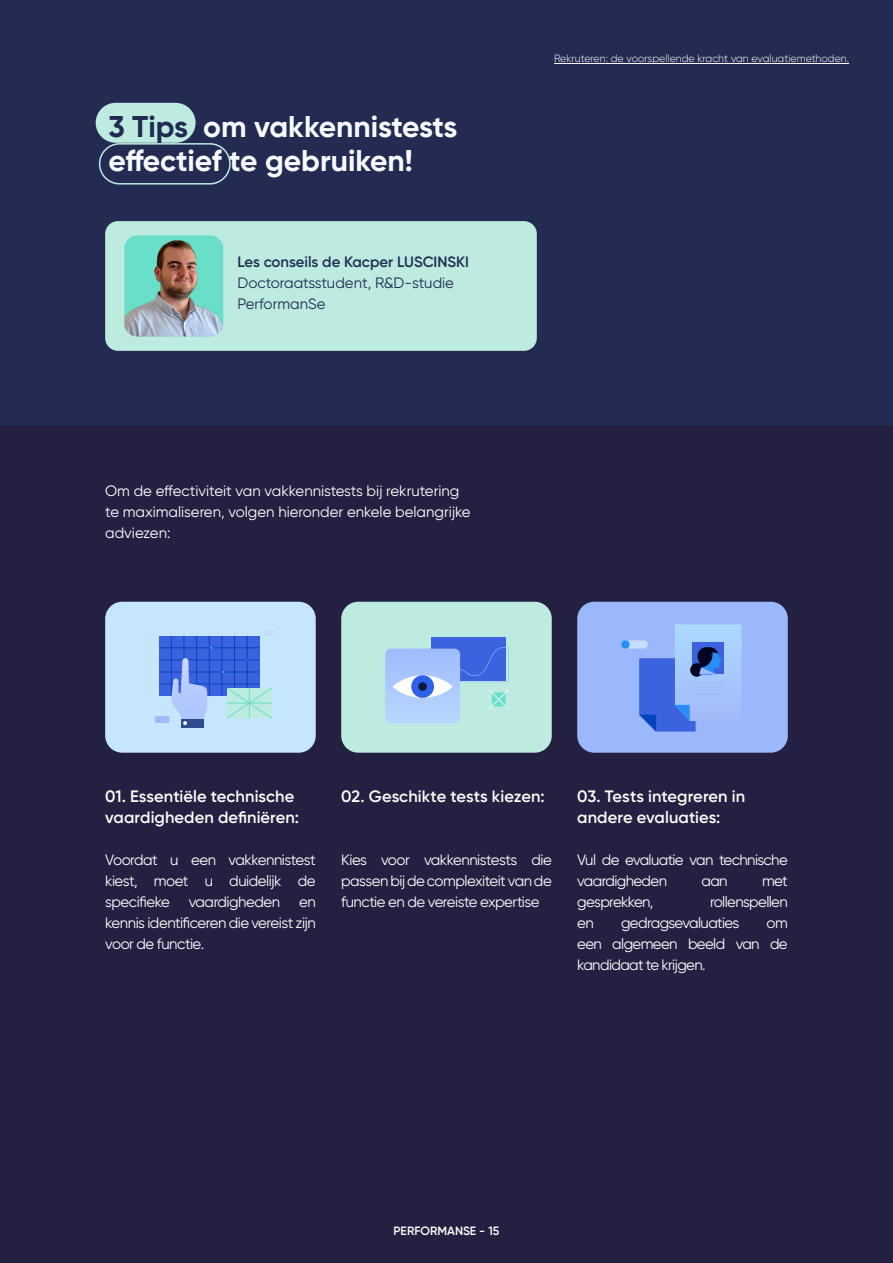
<style>
.page{position:relative;width:893px;height:1263px;background:#fff}
.page>*{position:absolute;margin:0;border:0;box-sizing:border-box;transform-origin:0 0}
.t1{font:700 30px/34.5px "Gilroy";color:#f6fbff}
.t2{font:600 16.5px/21px "Gilroy";letter-spacing:.005em;color:#fefefe}
.t3{font:15px/21px "Gilroy";letter-spacing:-.04em;color:#fefefe;text-align:justify}
.t4{font:15px/21px "Gilroy";color:#fff}
.t5{font:15px/21px "Gilroy";color:#1f2c52}
.t6{font:600 15px "Gilroy";color:#1f2c52}
.t7{font:600 12px "Gilroy";color:#fff}
.t8{font:300 10.5px "Gilroy";color:#fff}
.s1{color:#202a52}
</style>
<div class="page">
<div style="left:0;top:402px;width:893px;height:861px;background:#232041"></div>
<div style="left:0;top:0;width:893px;height:425px;background:#232b52"></div>
<div style="left:105px;top:221px;width:432px;height:130px;background:#bdebe0;border-radius:13px"></div>
<img style="left:124px;top:235px;width:99px;height:101px">
<div style="left:96px;top:103px;width:100px;height:40px;background:#bdebe0;border-radius:20px"></div>
<div style="left:99px;top:143px;width:132px;height:42px;border:2px solid #bdebe0;border-radius:20px"></div>
<div style="left:105px;top:602px;width:211px;height:151px;background:#c6e6fd;border-radius:17px"></div>
<div style="left:341px;top:602px;width:211px;height:151px;background:#bdebe0;border-radius:17px"></div>
<div style="left:577px;top:602px;width:211px;height:151px;background:#9bb8fc;border-radius:17px"></div>
<div style="left:159px;top:636px;width:100px;height:60px;background:#3b63e0"></div>
<hr style="left:159px;top:660px;width:100px;height:1px;background:#0644bb">
<hr style="left:159px;top:684px;width:100px;height:1px;background:#0644bb">
<hr style="left:159px;top:647px;width:100px;height:1px;background:#0644bb">
<hr style="left:234px;top:636px;width:1px;height:60px;background:#0644bb">
<hr style="left:209px;top:636px;width:1px;height:60px;background:#0644bb">
<hr style="left:184px;top:636px;width:1px;height:60px;background:#0644bb">
<hr style="left:171px;top:636px;width:1px;height:60px;background:#0644bb">
<hr style="left:247px;top:636px;width:1px;height:60px;background:#0644bb">
<hr style="left:222px;top:636px;width:1px;height:60px;background:#0644bb">
<hr style="left:196px;top:636px;width:1px;height:60px;background:#0644bb">
<hr style="left:159px;top:672px;width:100px;height:1px;background:#0644bb">
<svg style="left:227px;top:687px;width:45px;height:32px"></svg>
<hr style="left:227px;top:703px;width:44px;height:1px;background:#69dfca">
<div style="left:155px;top:716px;width:15px;height:7px;background:#a1b8f9;border-radius:2px"></div>
<div style="left:181px;top:719px;width:23px;height:8px;background:#2f4a8f"></div>
<svg style="left:171px;top:658px;width:41px;height:67px"></svg>
<div style="left:431px;top:637px;width:75px;height:44px;background:#3b63e0"></div>
<svg style="left:385px;top:647px;width:124px;height:76px"></svg>
<svg style="left:639px;top:624px;width:102px;height:107px"></svg>
<div style="left:623px;top:640px;width:25px;height:8px;background:#c3defc;border-radius:4px"></div>
<div style="left:621px;top:640px;width:9px;height:8px;background:#288ff8;border-radius:4px"></div>
<hr style="left:554px;top:63px;width:295px;height:1px;background:#fff">
<h1 class="t1" style="left:108px;top:109px;width:350px"><span class="s1">3 Tips</span> om vakkennistests effectief te gebruiken!</h1>
<p class="t6" style="left:238px;top:253px;width:233px">Les conseils de Kacper LUSCINSKI</p>
<p class="t5" style="left:238px;top:272px;width:218px">Doctoraatsstudent, R&amp;D-studie<br>PerformanSe</p>
<p class="t4" style="left:105px;top:480px;width:367px">Om de effectiviteit van vakkennistests bij rekrutering te maximaliseren, volgen hieronder enkele belangrijke adviezen:</p>
<p class="t8" style="left:554px;top:52px;width:296px">Rekruteren: de voorspellende kracht van evaluatiemethoden.</p>
<p class="t2" style="left:105px;top:785px;width:195px">01. Essentiële technische vaardigheden definiëren:</p>
<p class="t3" style="left:105px;top:849px;width:212px">Voordat u een vakkennistest kiest, moet u duidelijk de specifieke</p>
<p class="t3" style="left:189px;top:891px;width:93px">vaardigheden</p>
<p class="t3" style="left:105px;top:891px;width:212px;text-indent:194px">en kennis identificeren die vereist zijn voor de functie.</p>
<p class="t2" style="left:341px;top:786px;width:205px">02. Geschikte tests kiezen:</p>
<p class="t3" style="left:341px;top:849px;width:212px">Kies voor vakkennistests die passen bij de complexiteit van de functie en de vereiste expertise</p>
<p class="t2" style="left:577px;top:786px;width:169px">03. Tests integreren in andere evaluaties:</p>
<p class="t3" style="left:577px;top:849px;width:212px">Vul de evaluatie van technische vaardigheden</p>
<p class="t3" style="left:701px;top:870px;width:28px">aan</p>
<p class="t3" style="left:762px;top:870px;width:27px">met</p>
<p class="t3" style="left:577px;top:891px;width:78px">gesprekken,</p>
<p class="t3" style="left:710px;top:891px;width:79px">rollenspellen</p>
<p class="t3" style="left:577px;top:912px;width:18px">en</p>
<p class="t3" style="left:621px;top:912px;width:120px">gedragsevaluaties</p>
<p class="t3" style="left:577px;top:912px;width:212px;text-indent:189px">om een algemeen beeld van de kandidaat te krijgen.</p>
<p class="t7" style="left:394px;top:1224px;width:107px">PERFORMANSE - 15</p>
</div>
